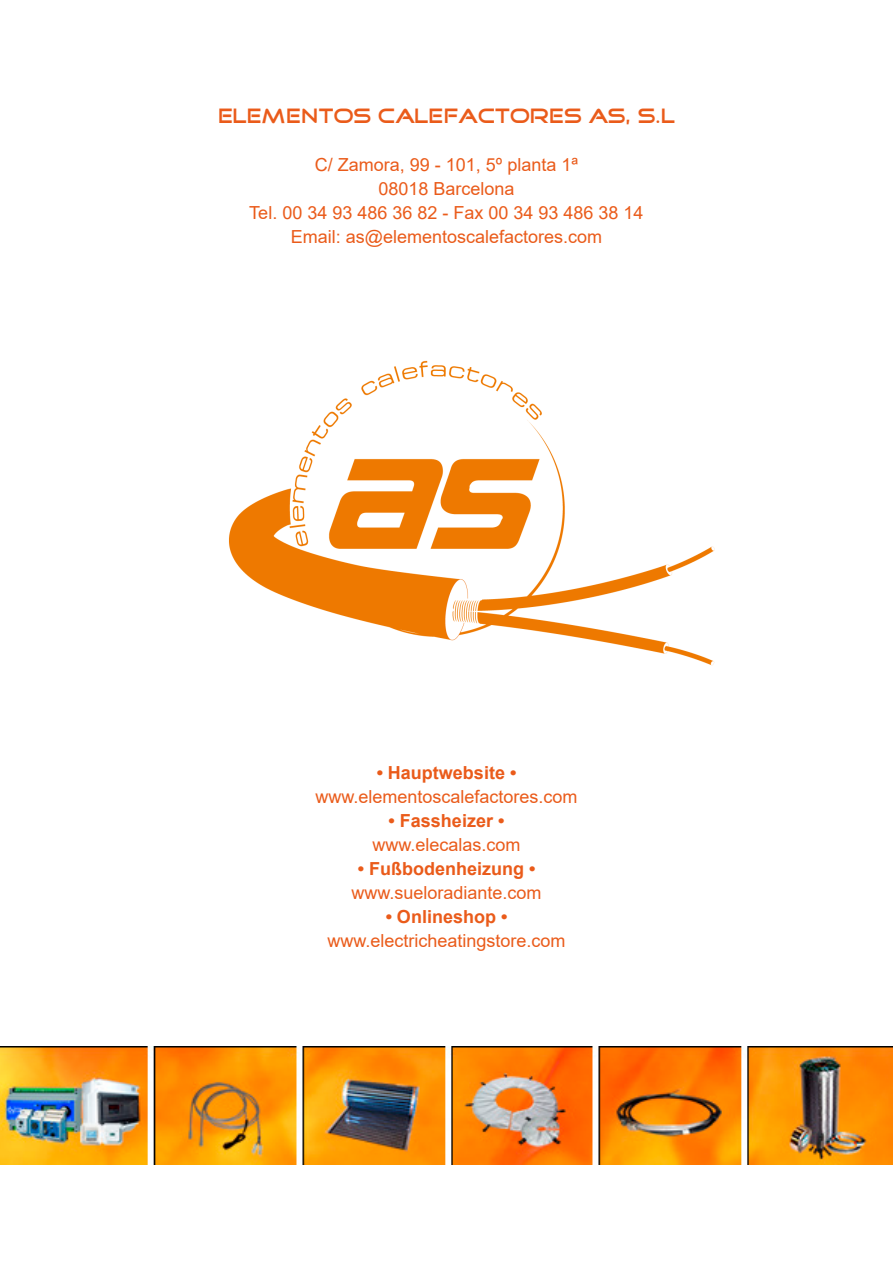
<style>
.page{position:relative;width:893px;height:1263px;background:#fff}
.page>*{position:absolute;margin:0;border:0;box-sizing:border-box;transform-origin:0 0}
.t1{font:21px "Good Times";color:#ea5b1a}
.t2{font:18px/24px "Arial";color:#ea5b1a;text-align:center}
.t3{font:700 18px "Arial";color:#ea5b1a}
</style>
<div class="page">
<img style="left:0;top:1046px;width:892px;height:118px">
<img style="left:229px;top:360px;width:486px;height:306px">
<p class="t1" style="left:218px;top:106px;width:458px">ELEMENTOS CALEFACTORES AS, S.L</p>
<p class="t2" style="left:249px;top:152px;width:396px">C/ Zamora, 99 - 101, 5º planta 1ª<br>08018 Barcelona<br>Tel. 00 34 93 486 36 82 - Fax 00 34 93 486 38 14<br>Email: as@elementoscalefactores.com</p>
<p class="t3" style="left:377px;top:759px;width:141px">• Hauptwebsite •</p>
<p class="t2" style="left:315px;top:784px;width:264px">www.elementoscalefactores.com</p>
<p class="t3" style="left:389px;top:807px;width:117px">• Fassheizer •</p>
<p class="t2" style="left:372px;top:832px;width:150px">www.elecalas.com</p>
<p class="t3" style="left:358px;top:855px;width:179px">• Fußbodenheizung •</p>
<p class="t2" style="left:351px;top:880px;width:192px">www.sueloradiante.com</p>
<p class="t3" style="left:386px;top:903px;width:123px">• Onlineshop •</p>
<p class="t2" style="left:327px;top:928px;width:240px">www.electricheatingstore.com</p>
</div>
